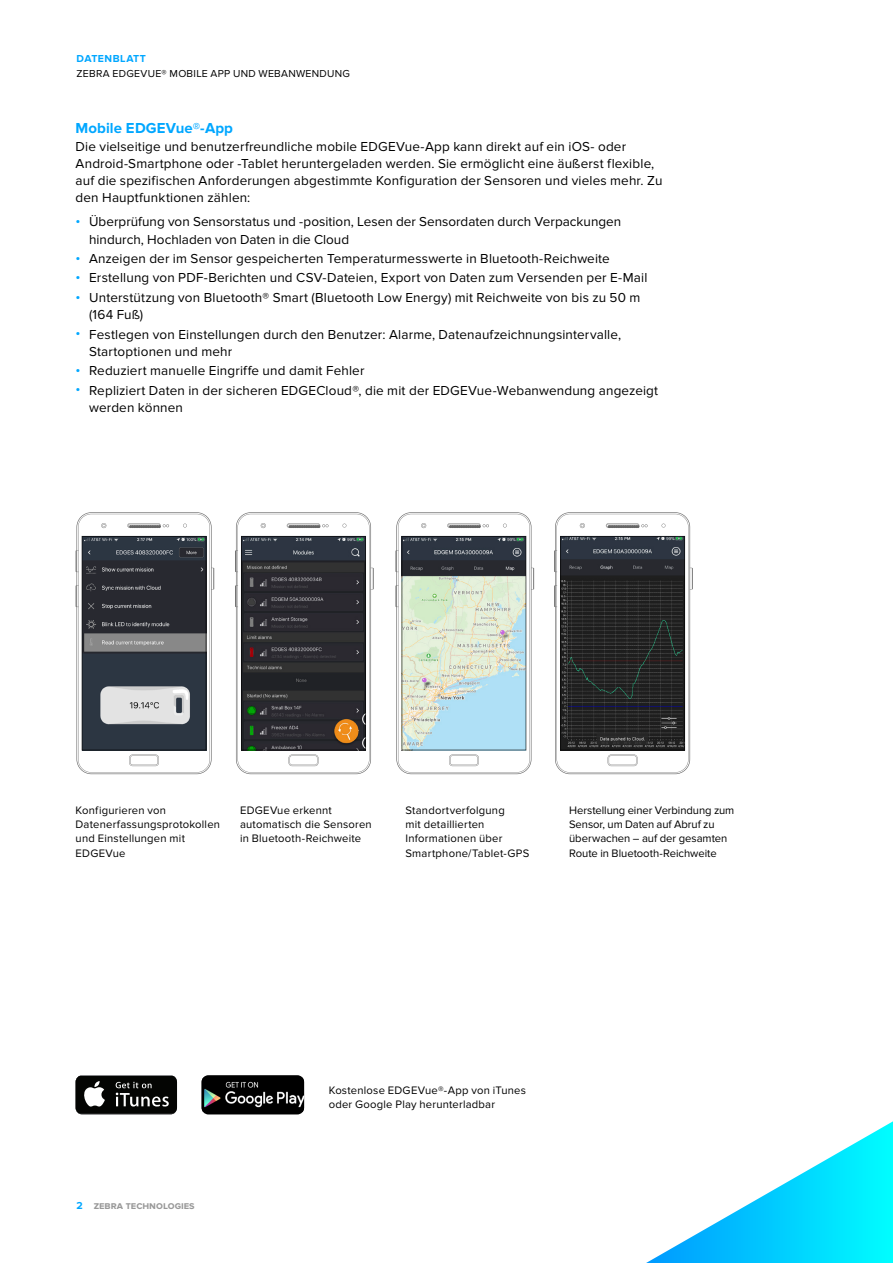
<style>
.page{position:relative;width:893px;height:1263px;background:#fff}
.page>*{position:absolute;margin:0;border:0;box-sizing:border-box;transform-origin:0 0}
.t1{font:700 15px "Proxima Nova";letter-spacing:.01em;color:#00a7ff}
.t2{font:13.5px/17.2px "Proxima Nova";letter-spacing:.01em;color:#000}
.t3{font:11.25px/14.2px "Proxima Nova";letter-spacing:.02em;color:#000}
.t4{font:11.25px/14.2px "Proxima Nova";letter-spacing:-.005em;color:#000}
.t5{font:10.5px "Proxima Nova";letter-spacing:.03em;color:#000}
.t6{font:700 10.5px "Proxima Nova";color:#999}
.t7{font:700 10.5px "Proxima Nova";letter-spacing:.05em;color:#00a7ff}
.s1{font-size:14.25px;color:#00a7ff}
.s2{color:#00a7ff}
</style>
<div class="page">
<svg style="left:554px;top:512px;width:139px;height:262px"></svg>
<img style="left:561px;top:536px;width:124px;height:214px">
<svg style="left:395px;top:512px;width:139px;height:262px"></svg>
<img style="left:402px;top:537px;width:124px;height:213px">
<svg style="left:235px;top:512px;width:139px;height:262px"></svg>
<img style="left:242px;top:536px;width:124px;height:214px">
<svg style="left:76px;top:512px;width:138px;height:262px"></svg>
<img style="left:82px;top:536px;width:124px;height:214px">
<svg style="left:646px;top:1121px;width:247px;height:142px"></svg>
<svg style="left:76px;top:1075px;width:101px;height:39px;background:#323331"></svg>
<div style="left:202px;top:1075px;width:102px;height:39px;background:#000;border-radius:7px"></div>
<img style="left:202px;top:1077px;width:102px;height:35px">
<p class="t7" style="left:77px;top:53px;width:71px">DATENBLATT</p>
<p class="t5" style="left:77px;top:67px;width:275px">ZEBRA EDGEVUE® MOBILE APP UND WEBANWENDUNG</p>
<p class="t1" style="left:76px;top:120px;width:159px">Mobile EDGEVue®-App</p>
<p class="t2" style="left:76px;top:138px;width:588px">Die vielseitige und benutzerfreundliche mobile EDGEVue-App kann direkt auf ein iOS- oder Android-Smartphone oder -Tablet heruntergeladen werden. Sie ermöglicht eine äußerst flexible, auf die spezifischen Anforderungen abgestimmte Konfiguration der Sensoren und vieles mehr. Zu den Hauptfunktionen zählen:</p>
<p class="t2" style="left:89px;top:213px;width:534px;text-indent:-14px"><span class="s1">•</span> Überprüfung von Sensorstatus und -position, Lesen der Sensordaten durch Verpackungen hindurch, Hochladen von Daten in die Cloud</p>
<p class="t2" style="left:76px;top:250px;width:536px"><span class="s1">•</span> Anzeigen der im Sensor gespeicherten Temperaturmesswerte in Bluetooth-Reichweite</p>
<p class="t2" style="left:76px;top:270px;width:573px"><span class="s1">•</span> Erstellung von PDF-Berichten und CSV-Dateien, Export von Daten zum Versenden per E-Mail</p>
<p class="t2" style="left:89px;top:289px;width:553px;text-indent:-14px"><span class="s1">•</span> Unterstützung von Bluetooth® Smart (Bluetooth Low Energy) mit Reichweite von bis zu 50 m (164 Fuß)</p>
<p class="t2" style="left:89px;top:326px;width:534px;text-indent:-14px"><span class="s1">•</span> Festlegen von Einstellungen durch den Benutzer: Alarme, Datenaufzeichnungsintervalle,<br>Startoptionen und mehr</p>
<p class="t2" style="left:76px;top:362px;width:290px"><span class="s1">•</span> Reduziert manuelle Eingriffe und damit Fehler</p>
<p class="t2" style="left:89px;top:382px;width:571px;text-indent:-14px"><span class="s1">•</span> Repliziert Daten in der sicheren EDGECloud®, die mit der EDGEVue-Webanwendung angezeigt werden können</p>
<p class="t3" style="left:405px;top:803px;width:125px">Standortverfolgung<br>mit detaillierten<br>Informationen über<br>Smartphone/Tablet-GPS</p>
<p class="t3" style="left:240px;top:803px;width:133px">EDGEVue erkennt automatisch die Sensoren in Bluetooth-Reichweite</p>
<p class="t3" style="left:76px;top:803px;width:146px">Konfigurieren von<br>Datenerfassungsprotokollen und Einstellungen mit<br>EDGEVue</p>
<p class="t4" style="left:569px;top:803px;width:167px">Herstellung einer Verbindung zum<br>Sensor, um Daten auf Abruf zu überwachen – auf der gesamten<br>Route in Bluetooth-Reichweite</p>
<p class="t6" style="left:77px;top:1199px;width:120px"><span class="s2">2</span> zebra technologies</p>
<p class="t3" style="left:329px;top:1083px;width:199px">Kostenlose EDGEVue®-App von iTunes oder Google Play herunterladbar</p>
</div>
